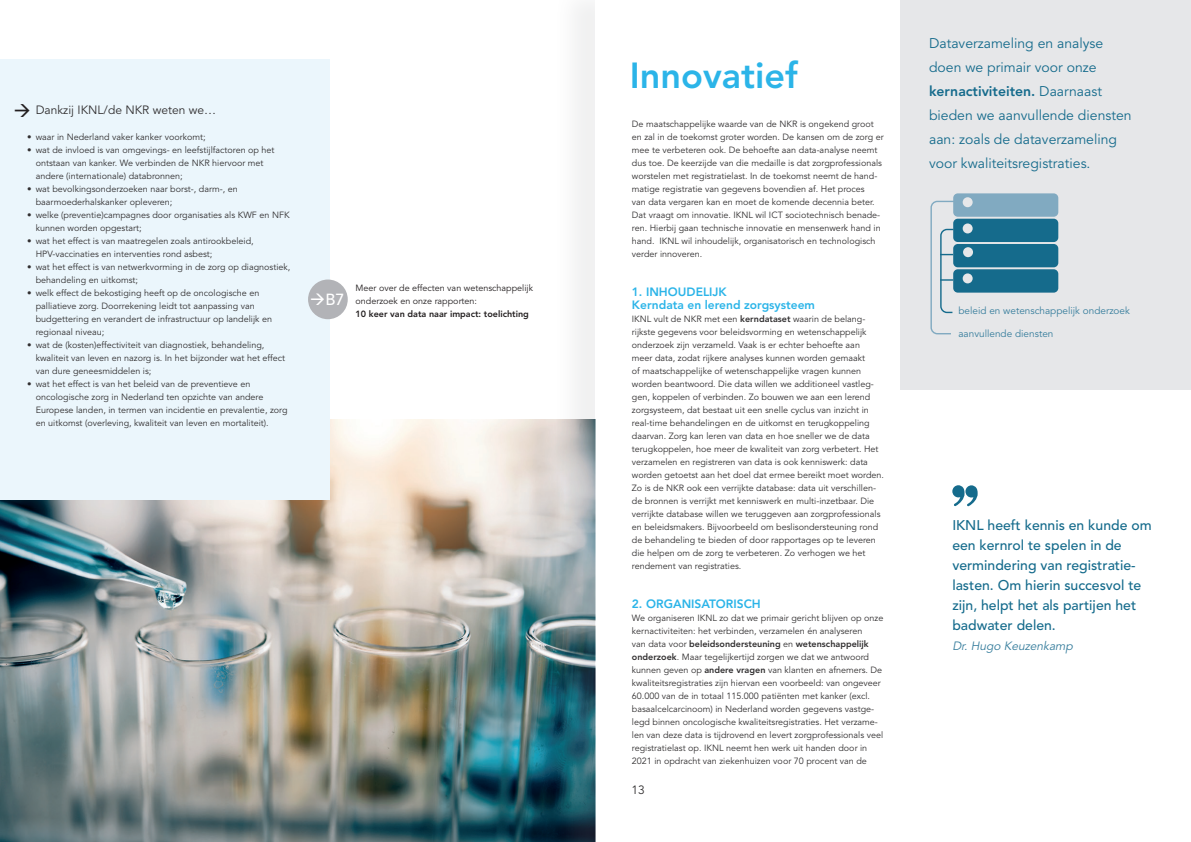
<style>
.page{position:relative;width:1191px;height:842px;background:#fff}
.page>*{position:absolute;margin:0;border:0;box-sizing:border-box;transform-origin:0 0}
.t1{font:800 36px "Avenir LT Std";color:#2bb4e8}
.t2{font:500 16px "Avenir LT Std";color:#fff}
.t3{font:14px/24px "Avenir LT Std";color:#156b8c}
.t4{font:500 14px/20px "Avenir LT Std";color:#156b8c}
.t5{font:800 12px/13px "Avenir LT Std";color:#2bb4e8}
.t6{font:12px "Avenir LT Std";color:#312f30}
.t7{font:italic 12px "Avenir LT Std";color:#367d9c}
.t8{font:10px "Avenir LT Std";color:#367d9c}
.t9{font:9px/13px "Avenir LT Std";color:#312f30}
.t10{font:9px/13px "Avenir LT Std";color:#231f20}
.t11{font:800 9px "Avenir LT Std";color:#231f20}
.s1{font-weight:800}
</style>
<div class="page">
<div style="left:900px;top:0;width:291px;height:390px;background:#e6e7e9"></div>
<svg style="left:930px;top:193px;width:128px;height:142px"></svg>
<img style="left:0;top:420px;width:552px;height:422px">
<div style="left:552px;top:0;width:74px;height:842px;background:#9d9fa2;opacity:.3"></div>
<div style="left:595px;top:0;width:36px;height:842px;background:#fff"></div>
<div style="left:0;top:59px;width:330px;height:441px;background:#ebf6fc"></div>
<div style="left:308px;top:279px;width:40px;height:40px;background:#b2b3b7;border-radius:50%"></div>
<svg style="left:952px;top:485px;width:25px;height:21px"></svg>
<h3 class="t6" style="left:36px;top:103px;width:182px">Dankzij IKNL/de NKR weten we…</h3>
<p class="t9" style="left:27px;top:131px;width:180px">• waar in Nederland vaker kanker voorkomt;</p>
<p class="t9" style="left:36px;top:144px;width:240px;text-indent:-9px">• wat de invloed is van omgevings- en leefstijlfactoren op het ontstaan van kanker. We verbinden de NKR hiervoor met andere (internationale) databronnen;</p>
<p class="t9" style="left:36px;top:183px;width:204px;text-indent:-9px">• wat bevolkingsonderzoeken naar borst-, darm-, en baarmoederhalskanker opleveren;</p>
<p class="t9" style="left:36px;top:209px;width:255px;text-indent:-9px">• welke (preventie)campagnes door organisaties als KWF en NFK kunnen worden opgestart;</p>
<p class="t9" style="left:36px;top:235px;width:219px;text-indent:-9px">• wat het effect is van maatregelen zoals antirookbeleid,<br>HPV-vaccinaties en interventies rond asbest;</p>
<p class="t9" style="left:36px;top:261px;width:256px;text-indent:-9px">• wat het effect is van netwerkvorming in de zorg op diagnostiek, behandeling en uitkomst;</p>
<p class="t9" style="left:36px;top:287px;width:238px;text-indent:-9px">• welk effect de bekostiging heeft op de oncologische en palliatieve zorg. Doorrekening leidt tot aanpassing van budgettering en verandert de infrastructuur op landelijk en regionaal niveau;</p>
<p class="t9" style="left:36px;top:339px;width:251px;text-indent:-9px">• wat de (kosten)effectiviteit van diagnostiek, behandeling, kwaliteit van leven en nazorg is. In het bijzonder wat het effect van dure geneesmiddelen is;</p>
<p class="t9" style="left:36px;top:378px;width:253px;text-indent:-9px">• wat het effect is van het beleid van de preventieve en oncologische zorg in Nederland ten opzichte van andere Europese landen, in termen van incidentie en prevalentie, zorg en uitkomst (overleving, kwaliteit van leven en mortaliteit).</p>
<h2 class="t2" style="left:310px;top:290px;width:36px">→B7</h2>
<p class="t10" style="left:355px;top:282px;width:179px">Meer over de effecten van wetenschappelijk onderzoek en onze rapporten:</p>
<p class="t11" style="left:355px;top:308px;width:175px">10 keer van data naar impact: toelichting</p>
<h1 class="t1" style="left:630px;top:54px;width:170px">Innovatief</h1>
<p class="t9" style="left:632px;top:118px;width:253px">De maatschappelijke waarde van de NKR is ongekend groot en zal in de toekomst groter worden. De kansen om de zorg er mee te verbeteren ook. De behoefte aan data-analyse neemt dus toe. De keerzijde van die medaille is dat zorgprofessionals worstelen met registratielast. In de toekomst neemt de hand&shy;matige registratie van gegevens bovendien af. Het proces<br>van data vergaren kan en moet de komende decennia beter.<br>Dat vraagt om innovatie. IKNL wil ICT sociotechnisch benade&shy;ren. Hierbij gaan technische innovatie en mensenwerk hand in hand. IKNL wil inhoudelijk, organisatorisch en technologisch verder innoveren.</p>
<h3 class="t5" style="left:632px;top:285px;width:185px">1. INHOUDELIJK<br>Kerndata en lerend zorgsysteem</h3>
<p class="t9" style="left:632px;top:313px;width:254px">IKNL vult de NKR met een <span class="s1">kerndataset</span> waarin de belang&shy;rijkste gegevens voor beleidsvorming en wetenschappelijk onderzoek zijn verzameld. Vaak is er echter behoefte aan<br>meer data, zodat rijkere analyses kunnen worden gemaakt<br>of maatschappelijke of wetenschappelijke vragen kunnen worden beantwoord. Die data willen we additioneel vastleg&shy;gen, koppelen of verbinden. Zo bouwen we aan een lerend zorgsysteem, dat bestaat uit een snelle cyclus van inzicht in real-time behandelingen en de uitkomst en terugkoppeling daarvan. Zorg kan leren van data en hoe sneller we de data terugkoppelen, hoe meer de kwaliteit van zorg verbetert. Het verzamelen en registreren van data is ook kenniswerk: data worden getoetst aan het doel dat ermee bereikt moet worden.<br>Zo is de NKR ook een verrijkte database: data uit verschillen&shy;de bronnen is verrijkt met kenniswerk en multi-inzetbaar. Die verrijkte database willen we teruggeven aan zorgprofessionals en beleidsmakers. Bijvoorbeeld om beslisondersteuning rond de behandeling te bieden of door rapportages op te leveren die helpen om de zorg te verbeteren. Zo verhogen we het rendement van registraties.</p>
<h3 class="t5" style="left:632px;top:597px;width:130px">2. ORGANISATORISCH</h3>
<p class="t9" style="left:632px;top:612px;width:253px">We organiseren IKNL zo dat we primair gericht blijven op onze kernactiviteiten: het verbinden, verzamelen én analyseren<br>van data voor <span class="s1">beleidsondersteuning</span> en <span class="s1">wetenschappelijk onderzoek</span>. Maar tegelijkertijd zorgen we dat we antwoord kunnen geven op <span class="s1">andere vragen</span> van klanten en afnemers. De kwaliteitsregistraties zijn hiervan een voorbeeld: van ongeveer 60.000 van de in totaal 115.000 patiënten met kanker (excl. basaalcelcarcinoom) in Nederland worden gegevens vastge&shy;legd binnen oncologische kwaliteitsregistraties. Het verzame&shy;len van deze data is tijdrovend en levert zorgprofessionals veel registratielast op. IKNL neemt hen werk uit handen door in 2021 in opdracht van ziekenhuizen voor 70 procent van de</p>
<h3 class="t6" style="left:631px;top:783px;width:15px">13</h3>
<h3 class="t3" style="left:929px;top:31px;width:204px">Dataverzameling en analyse doen we primair voor onze <span class="s1">kernactiviteiten.</span> Daarnaast bieden we aanvullende diensten aan: zoals de dataverzameling voor kwaliteitsregistraties.</h3>
<p class="t8" style="left:958px;top:304px;width:173px">beleid en wetenschappelijk onderzoek</p>
<p class="t8" style="left:958px;top:328px;width:97px">aanvullende diensten</p>
<h3 class="t4" style="left:952px;top:516px;width:201px">IKNL heeft kennis en kunde om een kernrol te spelen in de vermindering van registratie&shy;lasten. Om hierin succesvol te zijn, helpt het als partijen het badwater delen.</h3>
<h3 class="t7" style="left:952px;top:639px;width:125px">Dr. Hugo Keuzenkamp</h3>
</div>
